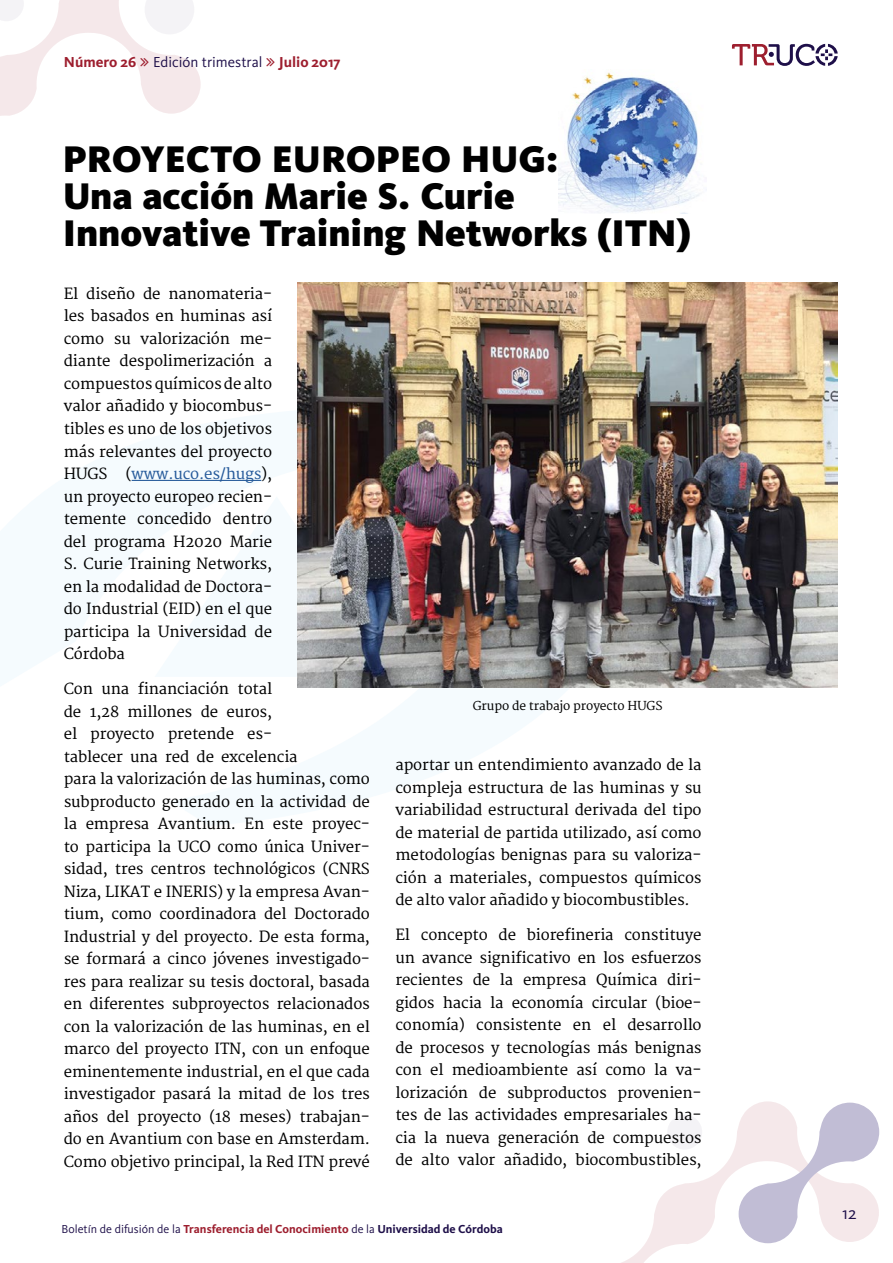
<style>
.page{position:relative;width:893px;height:1263px;background:#fff}
.page>*{position:absolute;margin:0;border:0;box-sizing:border-box;transform-origin:0 0}
.t1{font:900 38.4px/37px "Kievit OT";color:#000}
.t2{font:18px "Kievit OT";color:#1e0f49}
.t3{font:15px/22.5px "Merriweather";letter-spacing:-.01em;color:#000;text-align:justify}
.t4{font:700 15px "Kievit OT";color:#9d1e2e}
.t5{font:700 12px "Kievit OT";color:#9d1e2e}
.t6{font:12px "Merriweather";letter-spacing:-.01em;color:#000}
.s1{font-weight:400;color:#1e0f49}
.s2{color:#275b9b}
.s3{color:#1e0f49}
</style>
<div class="page">
<img style="left:559px;top:72px;width:141px;height:142px">
<svg style="left:621px;top:1101px;width:150px;height:162px"></svg>
<svg style="left:739px;top:1102px;width:140px;height:141px"></svg>
<svg style="left:732px;top:44px;width:106px;height:22px"></svg>
<hr style="left:132px;top:480px;width:129px;height:1px;background:#275b9b">
<img style="left:298px;top:283px;width:540px;height:405px">
<svg style="left:0;top:0;width:201px;height:116px"></svg>
<p class="t4" style="left:64px;top:53px;width:278px">Número 26 <span class="s1">Edición trimestral</span> Julio 2017</p>
<h1 class="t1" style="left:63px;top:140px;width:630px">PROYECTO EUROPEO HUG:<br>Una acción Marie S. Curie<br>Innovative Training Networks (ITN)</h1>
<p class="t3" style="left:64px;top:283px;width:210px">El diseño de nanomateria&shy;les basados en huminas así como su valorización me&shy;diante despolimerización a compuestos químicos de alto valor añadido y biocombus&shy;tibles es uno de los objetivos más relevantes del proyecto HUGS (<span class="s2">www.uco.es/hugs</span>), un proyecto europeo recien&shy;temente concedido dentro del programa H2020 Marie S. Curie Training Networks, en la modalidad de Doctora&shy;do Industrial (EID) en el que participa la Universidad de Córdoba</p>
<p class="t3" style="left:64px;top:678px;width:308px;text-align:left">Con una financiación total<br>de 1,28 millones de euros,<br>el proyecto pretende es-<br>tablecer una red de excelencia<br>para la valorización de las huminas, como subproducto generado en la actividad de la empresa Avantium. En este proyec&shy;to participa la UCO como única Univer&shy;sidad, tres centros technológicos (CNRS Niza, LIKAT e INERIS) y la empresa Avan&shy;tium, como coordinadora del Doctorado Industrial y del proyecto. De esta forma, se formará a cinco jóvenes investigado&shy;res para realizar su tesis doctoral, basada en diferentes subproyectos relacionados con la valorización de las huminas, en el marco del proyecto ITN, con un enfoque eminentemente industrial, en el que cada investigador pasará la mitad de los tres años del proyecto (18 meses) trabajan&shy;do en Avantium con base en Amsterdam.<br>Como objetivo principal, la Red ITN prevé</p>
<p class="t6" style="left:473px;top:699px;width:191px">Grupo de trabajo proyecto HUGS</p>
<p class="t3" style="left:395px;top:754px;width:308px">aportar un entendimiento avanzado de la compleja estructura de las huminas y su variabilidad estructural derivada del tipo de material de partida utilizado, así como metodologías benignas para su valoriza&shy;ción a materiales, compuestos químicos de alto valor añadido y biocombustibles.</p>
<p class="t3" style="left:395px;top:924px;width:308px">El concepto de biorefineria constituye un avance significativo en los esfuerzos recientes de la empresa Química diri&shy;gidos hacia la economía circular (bioe&shy;conomía) consistente en el desarrollo de procesos y tecnologías más benignas con el medioambiente así como la va&shy;lorización de subproductos provenien&shy;tes de las actividades empresariales ha&shy;cia la nueva generación de compuestos de alto valor añadido, biocombustibles,</p>
<p class="t5" style="left:62px;top:1222px;width:443px"><span class="s1">Boletín de difusión de la</span> Transferencia del Conocimiento <span class="s1">de la</span> <span class="s3">Universidad de Córdoba</span></p>
<p class="t2" style="left:842px;top:1202px;width:16px">12</p>
</div>
